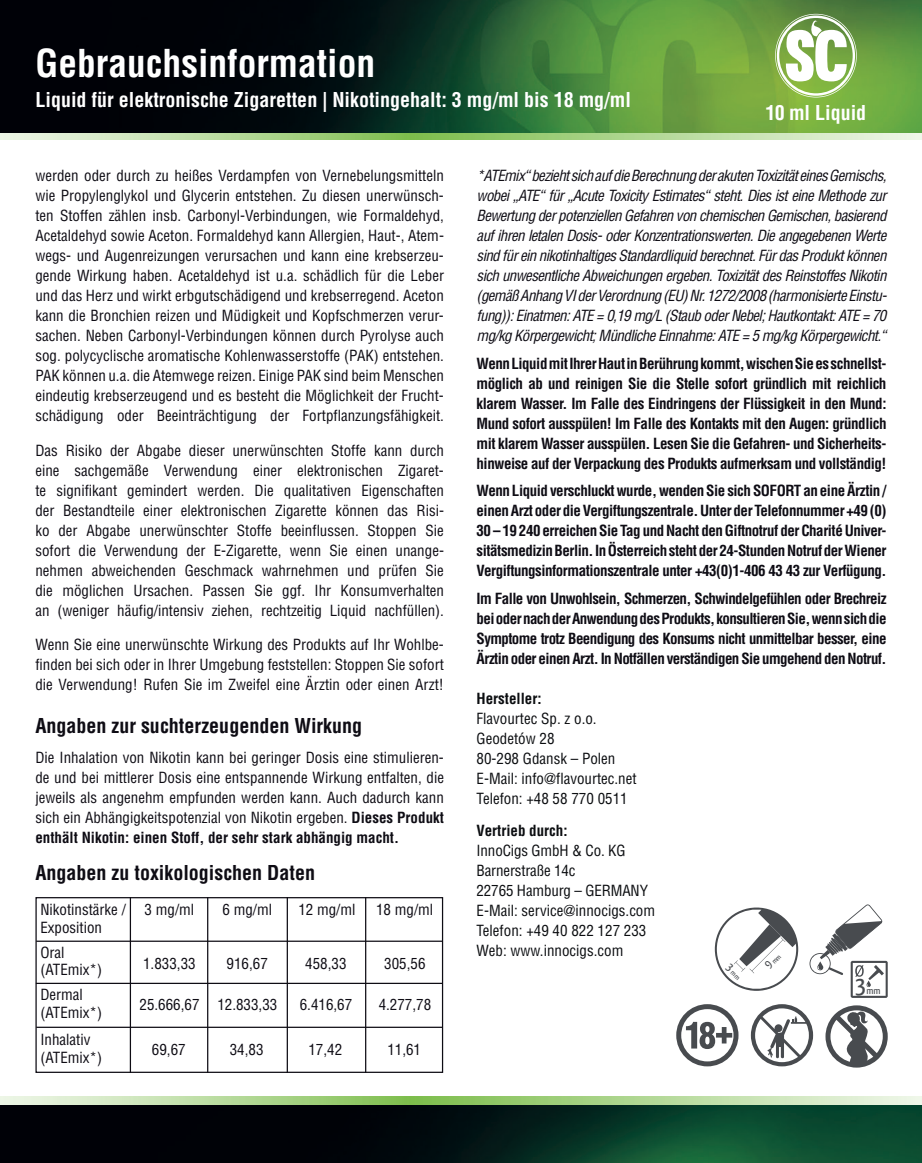
<style>
.page{position:relative;width:922px;height:1163px;background:#fff}
.page>*{position:absolute;margin:0;border:0;box-sizing:border-box;transform-origin:0 0}
.t1{font:700 condensed 37.5px "Helvetica LT Std";color:#fff}
.t2{font:500 25.25px "Qlassik";color:#484b4f}
.t3{font:700 condensed 20px "Helvetica LT Std";color:#fff}
.t4{font:700 condensed 20px "Helvetica LT Std";color:#0e0c14}
.t5{font:condensed 15px/20px "Helvetica LT Std";color:#0e0c14;text-align:justify}
.t6{font:700 condensed 15px/20px "Helvetica LT Std";letter-spacing:-.03em;color:#0e0c14;text-align:justify}
.t7{font:italic condensed 15px/20px "Helvetica LT Std";letter-spacing:-.04em;color:#0e0c14;text-align:justify}
.t8{font:condensed 15px/20px "Helvetica LT Std";color:#0b0d10}
.t9{font:700 condensed 15px "Helvetica LT Std";color:#0b0d10}
.t10{font:500 10.5px "Qlassik";color:#484b4f}
.s1{font-weight:700}
</style>
<div class="page">
<div style="left:35px;top:896px;width:408px;height:176px;border:1px solid #0e0c14"></div>
<img style="left:0;top:132px;width:921px;height:8px">
<img style="left:0;top:0;width:921px;height:132px">
<svg style="left:775px;top:14px;width:81px;height:83px"></svg>
<svg style="left:809px;top:904px;width:78px;height:93px"></svg>
<svg style="left:676px;top:1004px;width:62px;height:62px"></svg>
<svg style="left:750px;top:1004px;width:62px;height:62px"></svg>
<svg style="left:825px;top:1005px;width:62px;height:62px"></svg>
<img style="left:0;top:1096px;width:921px;height:9px">
<img style="left:0;top:1105px;width:921px;height:57px">
<hr style="left:36px;top:940px;width:406px;height:1px;background:#0e0c14">
<hr style="left:36px;top:1026px;width:406px;height:1px;background:#0e0c14">
<hr style="left:36px;top:982px;width:406px;height:1px;background:#0e0c14">
<hr style="left:130px;top:896px;width:1px;height:176px;background:#0e0c14">
<hr style="left:207px;top:896px;width:1px;height:176px;background:#0e0c14">
<hr style="left:286px;top:896px;width:2px;height:176px;background:#0e0c14">
<hr style="left:365px;top:896px;width:1px;height:176px;background:#0e0c14">
<svg style="left:714px;top:907px;width:84px;height:84px"></svg>
<h1 class="t1" style="left:35px;top:40px;width:341px">Gebrauchsinformation</h1>
<h3 class="t3" style="left:35px;top:87px;width:597px">Liquid für elektronische Zigaretten | Nikotingehalt: 3 mg/ml bis 18 mg/ml</h3>
<h3 class="t3" style="left:765px;top:100px;width:102px">10 ml Liquid</h3>
<p class="t5" style="left:35px;top:165px;width:410px">werden oder durch zu heißes Verdampfen von Vernebelungsmitteln wie Propylenglykol und Glycerin entstehen. Zu diesen unerwünsch&shy;ten Stoffen zählen insb. Carbonyl-Verbindungen, wie Formaldehyd, Acetaldehyd sowie Aceton. Formaldehyd kann Allergien, Haut-, Atem&shy;wegs- und Augenreizungen verursachen und kann eine krebserzeu&shy;gende Wirkung haben. Acetaldehyd ist u.a. schädlich für die Leber und das Herz und wirkt erbgutschädigend und krebserregend. Aceton kann die Bronchien reizen und Müdigkeit und Kopfschmerzen verur&shy;sachen. Neben Carbonyl-Verbindungen können durch Pyrolyse auch sog. polycyclische aromatische Kohlenwasserstoffe (PAK) entstehen.<br>PAK können u.a. die Atemwege reizen. Einige PAK sind beim Menschen eindeutig krebserzeugend und es besteht die Möglichkeit der Frucht&shy;schädigung oder Beeinträchtigung der Fortpflanzungsfähigkeit.</p>
<p class="t5" style="left:35px;top:440px;width:410px">Das Risiko der Abgabe dieser unerwünschten Stoffe kann durch eine sachgemäße Verwendung einer elektronischen Zigaret&shy;te signifikant gemindert werden. Die qualitativen Eigenschaften der Bestandteile einer elektronischen Zigarette können das Risi&shy;ko der Abgabe unerwünschter Stoffe beeinflussen. Stoppen Sie sofort die Verwendung der E-Zigarette, wenn Sie einen unange&shy;nehmen abweichenden Geschmack wahrnehmen und prüfen Sie die möglichen Ursachen. Passen Sie ggf. Ihr Konsumverhalten an (weniger häufig/intensiv ziehen, rechtzeitig Liquid nachfüllen).</p>
<p class="t5" style="left:35px;top:634px;width:410px">Wenn Sie eine unerwünschte Wirkung des Produkts auf Ihr Wohlbe&shy;finden bei sich oder in Ihrer Umgebung feststellen: Stoppen Sie sofort die Verwendung! Rufen Sie im Zweifel eine Ärztin oder einen Arzt!</p>
<h3 class="t4" style="left:35px;top:713px;width:328px">Angaben zur suchterzeugenden Wirkung</h3>
<p class="t5" style="left:35px;top:747px;width:410px">Die Inhalation von Nikotin kann bei geringer Dosis eine stimulieren&shy;de und bei mittlerer Dosis eine entspannende Wirkung entfalten, die jeweils als angenehm empfunden werden kann. Auch dadurch kann sich ein Abhängigkeitspotenzial von Nikotin ergeben. <span class="s1">Dieses Produkt enthält Nikotin: einen Stoff, der sehr stark abhängig macht.</span></p>
<h3 class="t4" style="left:35px;top:859px;width:281px">Angaben zu toxikologischen Daten</h3>
<p class="t5" style="left:40px;top:900px;width:87px;line-height:17.5px">Nikotinstärke /<br>Exposition</p>
<p class="t5" style="left:40px;top:943px;width:63px;line-height:17.5px">Oral (ATEmix*)</p>
<p class="t5" style="left:40px;top:985px;width:63px;line-height:17.5px">Dermal (ATEmix*)</p>
<p class="t5" style="left:40px;top:1030px;width:63px;line-height:17.5px">Inhalativ (ATEmix*)</p>
<p class="t5" style="left:144px;top:899px;width:51px">3 mg/ml</p>
<p class="t5" style="left:222px;top:899px;width:51px">6 mg/ml</p>
<p class="t5" style="left:298px;top:899px;width:59px">12 mg/ml</p>
<p class="t5" style="left:143px;top:953px;width:54px">1.833,33</p>
<p class="t5" style="left:139px;top:993px;width:61px">25.666,67</p>
<p class="t5" style="left:152px;top:1038px;width:35px">69,67</p>
<p class="t5" style="left:376px;top:899px;width:59px">18 mg/ml</p>
<p class="t5" style="left:226px;top:953px;width:43px">916,67</p>
<p class="t5" style="left:305px;top:953px;width:43px">458,33</p>
<p class="t5" style="left:384px;top:953px;width:43px">305,56</p>
<p class="t5" style="left:217px;top:993px;width:61px">12.833,33</p>
<p class="t5" style="left:300px;top:993px;width:54px">6.416,67</p>
<p class="t5" style="left:378px;top:993px;width:54px">4.277,78</p>
<p class="t5" style="left:230px;top:1038px;width:35px">34,83</p>
<p class="t5" style="left:308px;top:1038px;width:35px">17,42</p>
<p class="t5" style="left:387px;top:1038px;width:35px">11,61</p>
<p class="t7" style="left:476px;top:166px;width:412px">*ATEmix“ bezieht sich auf die Berechnung der akuten Toxizität eines Gemischs, wobei „ATE“ für „Acute Toxicity Estimates“ steht. Dies ist eine Methode zur Bewertung der potenziellen Gefahren von chemischen Gemischen, basierend auf ihren letalen Dosis- oder Konzentrationswerten. Die angegebenen Werte sind für ein nikotinhaltiges Standardliquid berechnet. Für das Produkt können sich unwesentliche Abweichungen ergeben. Toxizität des Reinstoffes Nikotin (gemäß Anhang VI der Verordnung (EU) Nr. 1272/2008 (harmonisierte Einstu&shy;fung)): Einatmen: ATE = 0,19 mg/L (Staub oder Nebel; Hautkontakt: ATE = 70 mg/kg Körpergewicht; Mündliche Einnahme: ATE = 5 mg/kg Körpergewicht.“</p>
<p class="t6" style="left:476px;top:353px;width:411px">Wenn Liquid mit Ihrer Haut in Berührung kommt, wischen Sie es schnellst&shy;möglich ab und reinigen Sie die Stelle sofort gründlich mit reichlich klarem Wasser. Im Falle des Eindringens der Flüssigkeit in den Mund:<br>Mund sofort ausspülen! Im Falle des Kontakts mit den Augen: gründlich mit klarem Wasser ausspülen. Lesen Sie die Gefahren- und Sicherheits&shy;hinweise auf der Verpackung des Produkts aufmerksam und vollständig!</p>
<p class="t6" style="left:476px;top:480px;width:411px">Wenn Liquid verschluckt wurde, wenden Sie sich SOFORT an eine Ärztin / einen Arzt oder die Vergiftungszentrale. Unter der Telefonnummer +49 (0)<br>30 – 19 240 erreichen Sie Tag und Nacht den Giftnotruf der Charité Univer&shy;sitätsmedizin Berlin. In Österreich steht der 24-Stunden Notruf der Wiener Vergiftungsinformationszentrale unter +43(0)1-406 43 43 zur Verfügung.</p>
<p class="t6" style="left:476px;top:588px;width:411px">Im Falle von Unwohlsein, Schmerzen, Schwindelgefühlen oder Brechreiz bei oder nach der Anwendung des Produkts, konsultieren Sie, wenn sich die Symptome trotz Beendigung des Konsums nicht unmittelbar besser, eine Ärztin oder einen Arzt. In Notfällen verständigen Sie umgehend den Notruf.</p>
<p class="t9" style="left:476px;top:689px;width:66px">Hersteller:</p>
<p class="t8" style="left:476px;top:708px;width:161px">Flavourtec Sp. z o.o.<br>Geodetów 28<br>80-298 Gdansk – Polen<br>E-Mail: info@flavourtec.net<br>Telefon: +48 58 770 0511</p>
<p class="t9" style="left:476px;top:820px;width:92px">Vertrieb durch:</p>
<p class="t8" style="left:476px;top:840px;width:180px">InnoCigs GmbH &amp; Co. KG<br>Barnerstraße 14c<br>22765 Hamburg – GERMANY<br>E-Mail: service@innocigs.com<br>Telefon: +49 40 822 127 233<br>Web: www.innocigs.com</p>
<h2 class="t2" style="left:854px;top:970px;width:13px">3</h2>
<p class="t10" style="left:866px;top:984px;width:16px">mm</p>
</div>
